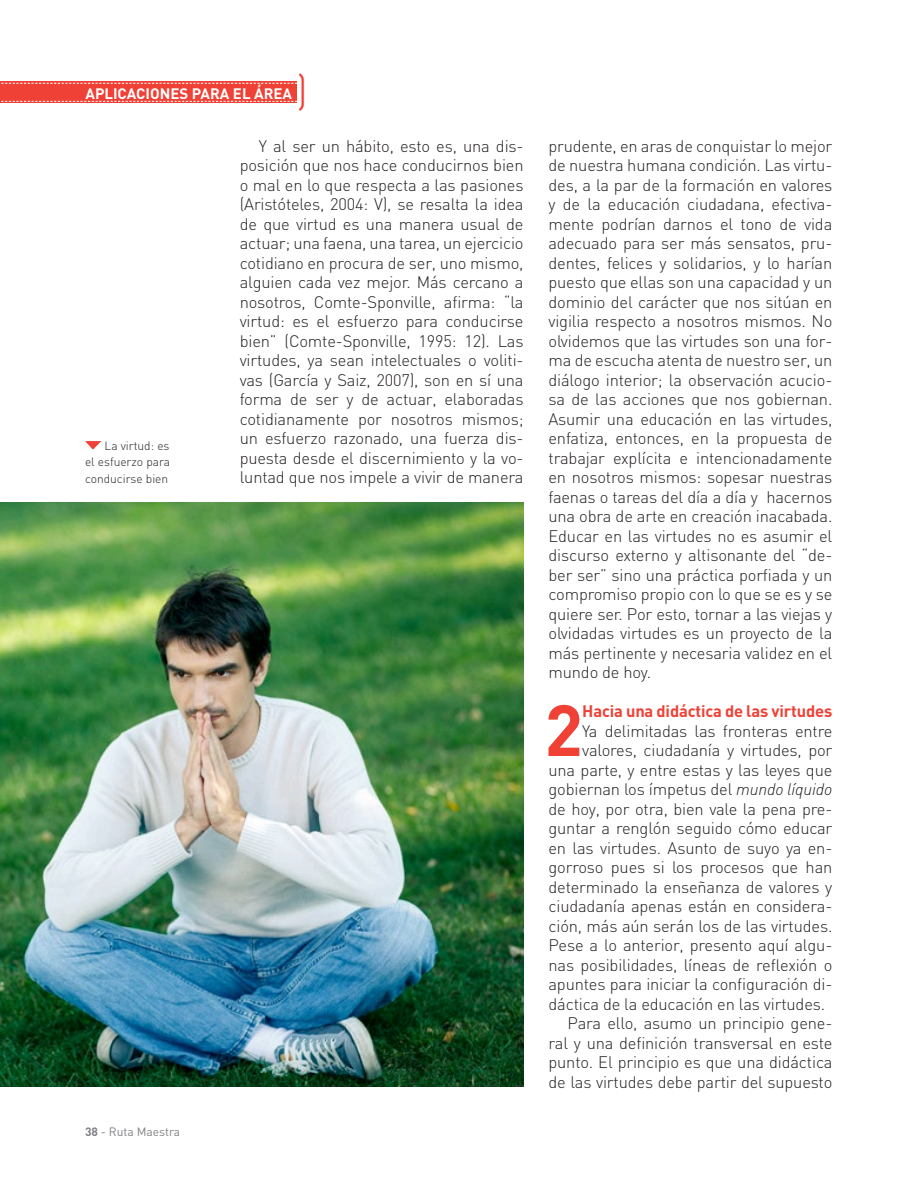
<style>
.page{position:relative;width:918px;height:1188px;background:#fff}
.page>*{position:absolute;margin:0;border:0;box-sizing:border-box;transform-origin:0 0}
.t1{font:700 71.25px "DIN";color:#ef4135}
.t2{font:300 41.85px "DIN";color:#ef4135}
.t3{font:300 16.5px/19.5px "DIN";letter-spacing:-.01em;color:#231f20;text-align:justify}
.t4{font:700 16.5px "DIN";letter-spacing:-.01em;color:#ef4135}
.t5{font:700 15px "DIN";color:#fff}
.t6{font:300 12px/16.5px "DIN";color:#231f20;text-align:justify}
.t7{font:12px "DIN";color:#808285}
.s1{font-weight:700}
.s2{font-style:italic}
</style>
<div class="page">
<div style="left:0;top:82px;width:297px;height:21px;background:#ef4135"></div>
<svg style="left:1px;top:83px;width:296px;height:1px"></svg>
<svg style="left:1px;top:101px;width:296px;height:1px"></svg>
<img style="left:0;top:502px;width:524px;height:584px">
<svg style="left:85px;top:441px;width:16px;height:9px"></svg>
<h2 class="t2" style="left:296px;top:66px;width:13px">)</h2>
<p class="t5" style="left:85px;top:83px;width:208px">Aplicaciones para el área</p>
<p class="t6" style="left:85px;top:437px;width:87px;text-indent:19px">La virtud: es el esfuerzo para conducirse bien</p>
<p class="t7" style="left:85px;top:1125px;width:97px"><span class="s1">38</span> - Ruta Maestra</p>
<p class="t3" style="left:240px;top:136px;width:285px;text-indent:19px">Y al ser un hábito, esto es, una dis&shy;posición que nos hace conducirnos bien o mal en lo que respecta a las pasiones (Aristóteles, 2004: V), se resalta la idea de que virtud es una manera usual de actuar; una faena, una tarea, un ejercicio cotidiano en procura de ser, uno mismo, alguien cada vez mejor. Más cercano a nosotros, Comte-Sponville, afirma: “la virtud: es el esfuerzo para conducirse bien” (Comte-Sponville, 1995: 12). Las virtudes, ya sean intelectuales o voliti&shy;vas (García y Saiz, 2007), son en sí una forma de ser y de actuar, elaboradas cotidianamente por nosotros mismos; un esfuerzo razonado, una fuerza dis&shy;puesta desde el discernimiento y la vo&shy;luntad que nos impele a vivir de manera</p>
<p class="t3" style="left:549px;top:136px;width:285px">prudente, en aras de conquistar lo mejor de nuestra humana condición. Las virtu&shy;des, a la par de la formación en valores y de la educación ciudadana, efectiva&shy;mente podrían darnos el tono de vida adecuado para ser más sensatos, pru&shy;dentes, felices y solidarios, y lo harían puesto que ellas son una capacidad y un dominio del carácter que nos sitúan en vigilia respecto a nosotros mismos. No olvidemos que las virtudes son una for&shy;ma de escucha atenta de nuestro ser, un diálogo interior; la observación acucio&shy;sa de las acciones que nos gobiernan.<br>Asumir una educación en las virtudes, enfatiza, entonces, en la propuesta de trabajar explícita e intencionadamente en nosotros mismos: sopesar nuestras faenas o tareas del día a día y hacernos una obra de arte en creación inacabada.<br>Educar en las virtudes no es asumir el discurso externo y altisonante del “de&shy;ber ser” sino una práctica porfiada y un compromiso propio con lo que se es y se quiere ser. Por esto, tornar a las viejas y olvidadas virtudes es un proyecto de la más pertinente y necesaria validez en el mundo de hoy.</p>
<h1 class="t1" style="left:544px;top:684px;width:40px">2</h1>
<p class="t4" style="left:582px;top:700px;width:252px">Hacia una didáctica de las virtudes</p>
<p class="t3" style="left:582px;top:721px;width:252px">Ya delimitadas las fronteras entre</p>
<p class="t3" style="left:582px;top:740px;width:252px">valores, ciudadanía y virtudes, por</p>
<p class="t3" style="left:549px;top:760px;width:285px">una parte, y entre estas y las leyes que</p>
<p class="t3" style="left:549px;top:779px;width:285px">gobiernan los ímpetus del <span class="s2">mundo líquido</span></p>
<p class="t3" style="left:549px;top:799px;width:285px">de hoy, por otra, bien vale la pena pre-</p>
<p class="t3" style="left:549px;top:818px;width:285px">guntar a renglón seguido cómo educar</p>
<p class="t3" style="left:549px;top:838px;width:285px">en las virtudes. Asunto de suyo ya en-</p>
<p class="t3" style="left:549px;top:857px;width:285px">gorroso pues si los procesos que han</p>
<p class="t3" style="left:549px;top:877px;width:285px">determinado la enseñanza de valores y</p>
<p class="t3" style="left:549px;top:896px;width:285px">ciudadanía apenas están en considera-</p>
<p class="t3" style="left:549px;top:916px;width:285px">ción, más aún serán los de las virtudes.</p>
<p class="t3" style="left:549px;top:935px;width:285px">Pese a lo anterior, presento aquí algu-</p>
<p class="t3" style="left:549px;top:955px;width:285px">nas posibilidades, líneas de reflexión o</p>
<p class="t3" style="left:549px;top:974px;width:285px">apuntes para iniciar la configuración di-</p>
<p class="t3" style="left:549px;top:994px;width:278px">dáctica de la educación en las virtudes.</p>
<p class="t3" style="left:568px;top:1013px;width:266px">Para ello, asumo un principio gene-</p>
<p class="t3" style="left:549px;top:1033px;width:285px">ral y una definición transversal en este</p>
<p class="t3" style="left:549px;top:1052px;width:285px">punto. El principio es que una didáctica</p>
<p class="t3" style="left:549px;top:1072px;width:285px">de las virtudes debe partir del supuesto</p>
</div>
